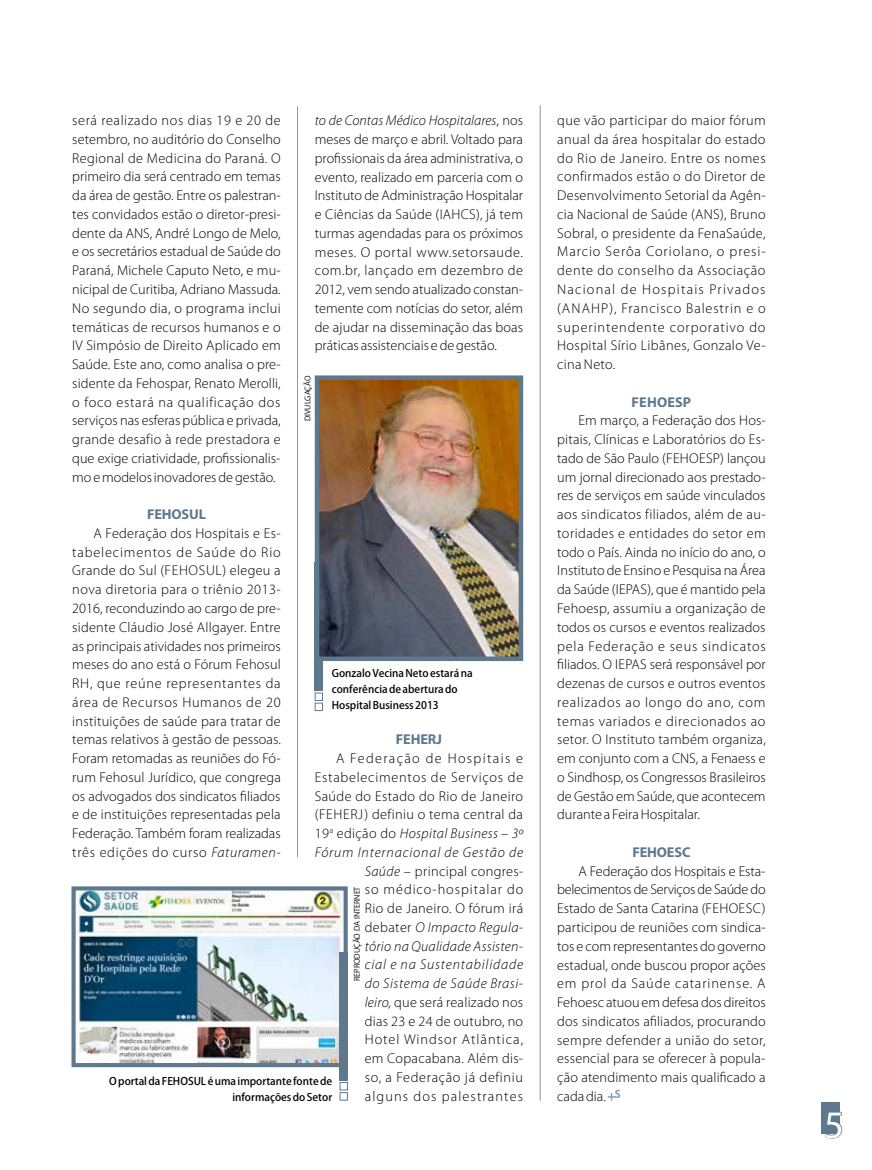
<style>
.page{position:relative;width:872px;height:1170px;background:#fff}
.page>*{position:absolute;margin:0;border:0;box-sizing:border-box;transform-origin:0 0}
.t1{font:39px "Myriad Pro";color:#fff}
.t2{font:300 14.25px/18.8px "Myriad Pro";letter-spacing:.02em;color:#000;text-align:justify}
.t3{font:700 14.25px "Myriad Pro";letter-spacing:-.01em;color:#5e788e}
.t4{font:500 10.5px/15.8px "Koz Go Pro";color:#000;text-align:right}
.t5{font:7.5px "Koz Go Pro";color:#000}
.s1{font-style:italic}
</style>
<div class="page">
<div style="left:821px;top:1102px;width:19px;height:31px;background:#5e788e"></div>
<svg style="left:824px;top:1111px;width:18px;height:27px"></svg>
<img style="left:76px;top:891px;width:267px;height:171px">
<div style="left:71px;top:886px;width:277px;height:181px;border:4px solid #5e788e"></div>
<svg style="left:607px;top:1089px;width:13px;height:11px"></svg>
<div style="left:315px;top:562px;width:8px;height:128px;background:#5e788e"></div>
<div style="left:315px;top:692px;width:8px;height:8px;border:1px solid #5e788e"></div>
<div style="left:315px;top:702px;width:8px;height:9px;border:1px solid #5e788e"></div>
<img style="left:320px;top:380px;width:198px;height:276px">
<div style="left:315px;top:375px;width:208px;height:286px;border:4px solid #5e788e"></div>
<div style="left:340px;top:951px;width:8px;height:129px;background:#5e788e"></div>
<div style="left:340px;top:1082px;width:8px;height:8px;border:1px solid #5e788e"></div>
<div style="left:340px;top:1092px;width:8px;height:8px;border:1px solid #5e788e"></div>
<hr style="left:297px;top:106px;width:1px;height:751px;background:#939598">
<hr style="left:540px;top:105px;width:1px;height:995px;background:#939598">
<p class="t2" style="left:72px;top:111px;width:210px">será realizado nos dias 19 e 20 de setembro, no auditório do Conselho Regional de Medicina do Paraná. O primeiro dia será centrado em temas da área de gestão. Entre os palestran&shy;tes convidados estão o diretor-presi&shy;dente da ANS, André Longo de Melo, e os secretários estadual de Saúde do Paraná, Michele Caputo Neto, e mu&shy;nicipal de Curitiba, Adriano Massuda.<br>No segundo dia, o programa inclui temáticas de recursos humanos e o IV Simpósio de Direito Aplicado em Saúde. Este ano, como analisa o pre&shy;sidente da Fehospar, Renato Merolli, o foco estará na qualificação dos serviços nas esferas pública e privada, grande desafio à rede prestadora e que exige criatividade, profissionalis&shy;mo e modelos inovadores de gestão.</p>
<p class="t3" style="left:147px;top:505px;width:60px">FEHOSUL</p>
<p class="t2" style="left:72px;top:524px;width:210px;text-indent:21px">A Federação dos Hospitais e Es&shy;tabelecimentos de Saúde do Rio Grande do Sul (Fehosul</p>
<p class="t2" style="left:315px;top:111px;width:210px"><span class="s1">to de Contas Médico Hospitalares</span>, nos meses de março e abril. Voltado para profissionais da área administrativa, o evento, realizado em parceria com o Instituto de Administração Hospitalar e Ciências da Saúde (IAHCS), já tem turmas agendadas para os próximos meses. O portal www.setorsaude. com.br, lançado em dezembro de 2012, vem sendo atualizado constan&shy;temente com notícias do setor, além de ajudar na disseminação das boas práticas assistenciais e de gestão.</p>
<p class="t5" style="left:303px;top:421px;width:46px;rotate:-90deg">divulgação</p>
<p class="t2" style="left:72px;top:561px;width:210px;text-indent:150px">) elegeu a nova diretoria para o triênio 2013- 2016, reconduzindo ao cargo de pre&shy;sidente Cláudio José Allgayer. Entre as principais atividades nos primeiros meses do ano está o Fórum Fehosul RH, que reúne representantes da área de Recursos Humanos de 20 instituições de saúde para tratar de temas relativos à gestão de pessoas.<br>Foram retomadas as reuniões do Fó&shy;rum Fehosul Jurídico, que congrega os advogados dos sindicatos filiados e de instituições representadas pela Federação. Também foram realizadas três edições do curso <span class="s1">Faturamen-</span></p>
<p class="t4" style="left:332px;top:666px;width:142px;text-align:left">Gonzalo Vecina Neto estará na conferência de abertura do<br>Hospital Business 2013</p>
<p class="t3" style="left:396px;top:730px;width:47px">FEHERJ</p>
<p class="t2" style="left:315px;top:749px;width:210px;text-indent:21px">A Federação de Hospitais e Estabelecimentos de Serviços de Saúde do Estado do Rio de Janeiro (Feherj</p>
<p class="t2" style="left:315px;top:805px;width:210px;text-align:right">) definiu o tema central da<br>19<sup>a</sup> edição do <span class="s1">Hospital Business – 3º<br>Fórum Internacional de Gestão de<br>Saúde</span> – principal congres-<br>so médico-hospitalar do<br>Rio de Janeiro. O fórum irá debater <span class="s1">O Impacto Regula-<br>tório na Qualidade Assisten-<br>cial e na Sustentabilidade<br>do Sistema de Saúde Brasi-<br>leiro,</span> que será realizado nos<br>dias 23 e 24 de outubro, no<br>Hotel Windsor Atlântica,<br>em Copacabana. Além dis-<br>so, a Federação já definiu<br>alguns dos palestrantes</p>
<p class="t5" style="left:352px;top:980px;width:96px;rotate:-90deg">reprodução da i nternet</p>
<p class="t4" style="left:109px;top:1073px;width:224px">O portal da FEHOSUL é uma importante fonte de informações do Setor</p>
<p class="t2" style="left:557px;top:111px;width:210px">que vão participar do maior fórum anual da área hospitalar do estado do Rio de Janeiro. Entre os nomes confirmados estão o do Diretor de Desenvolvimento Setorial da Agên&shy;cia Nacional de Saúde (ANS), Bruno Sobral, o presidente da FenaSaúde, Marcio Serôa Coriolano, o presi&shy;dente do conselho da Associação Nacional de Hospitais Privados (Anahp</p>
<p class="t2" style="left:557px;top:299px;width:210px;text-indent:52px">), Francisco Balestrin e o superintendente corporativo do Hospital Sírio Libânes, Gonzalo Ve&shy;cina Neto.</p>
<p class="t3" style="left:631px;top:392px;width:18px">FEHOESP</p>
<p class="t2" style="left:557px;top:411px;width:210px;text-indent:21px">Em março, a Federação dos Hos&shy;pitais, Clínicas e Laboratórios do Es&shy;tado de São Paulo (Fehoesp</p>
<p class="t2" style="left:557px;top:449px;width:210px;text-indent:163px">) lançou um jornal direcionado aos prestado&shy;res de serviços em saúde vinculados aos sindicatos filiados, além de au&shy;toridades e entidades do setor em todo o País. Ainda no início do ano, o Instituto de Ensino e Pesquisa na Área da Saúde (Iepas</p>
<p class="t2" style="left:557px;top:580px;width:210px;text-indent:90px">), que é mantido pela Fehoesp, assumiu a organização de todos os cursos e eventos realizados pela Federação e seus sindicatos filiados. O Iepas</p>
<p class="t2" style="left:557px;top:655px;width:210px;text-indent:93px">será responsável por dezenas de cursos e outros eventos realizados ao longo do ano, com temas variados e direcionados ao setor. O Instituto também organiza, em conjunto com a CNS, a Fenaess e o Sindhosp, os Congressos Brasileiros de Gestão em Saúde, que acontecem durante a Feira Hospitalar.</p>
<p class="t3" style="left:632px;top:842px;width:60px">FEHOESC</p>
<p class="t2" style="left:557px;top:861px;width:210px;text-indent:21px">A Federação dos Hospitais e Esta&shy;belecimentos de Serviços de Saúde do Estado de Santa Catarina (Fehoesc</p>
<p class="t2" style="left:557px;top:899px;width:210px;text-indent:205px">) participou de reuniões com sindica&shy;tos e com representantes do governo estadual, onde buscou propor ações em prol da Saúde catarinense. A Fehoesc atuou em defesa dos direitos dos sindicatos afiliados, procurando sempre defender a união do setor, essencial para se oferecer à popula&shy;ção atendimento mais qualificado a cada dia.</p>
<h1 class="t1" style="left:824px;top:1100px;width:22px">5</h1>
</div>
